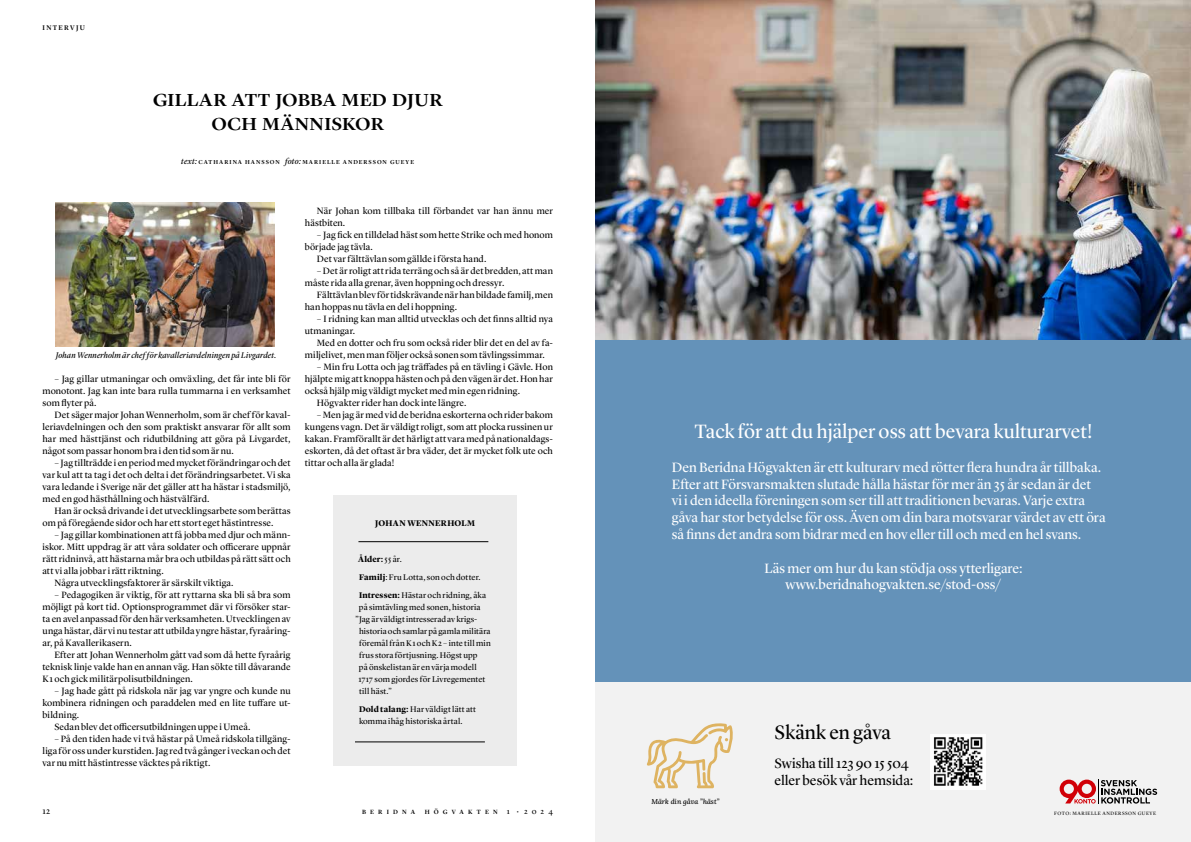
<style>
.page{position:relative;width:1191px;height:842px;background:#fff}
.page>*{position:absolute;margin:0;border:0;box-sizing:border-box;transform-origin:0 0}
.t1{font:20px "Lyon Display";color:#fff}
.t2{font:20px "Lyon Display";color:#000}
.t3{font:500 18.1px/24px "Lyon Display";letter-spacing:.01em;color:#000;text-align:center;scale:1.08 1}
.t4{font:14px/16.8px "Lyon Display";color:#fff}
.t5{font:14px/16.8px "Lyon Display";color:#000}
.t6{font:9.5px/12px "Lyon Display";letter-spacing:.01em;color:#000;text-align:justify}
.t7{font:9px "Lyon Display";color:#000}
.t8{font:8.5px/12px "Lyon Display";letter-spacing:.015em;color:#000}
.t9{font:italic 8.5px "Lyon Display";letter-spacing:.015em;color:#000}
.t10{font:700 8.5px "Lyon Display";letter-spacing:.035em;color:#000}
.t11{font:8.4px "Lyon Display";letter-spacing:.015em;color:#000}
.t12{font:italic 500 7.1px "Lora";color:#000}
.t13{font:500 7px "Lyon Display";letter-spacing:.195em;color:#000}
.t14{font:500 6.3px "Lyon Display";letter-spacing:.655em;color:#000}
.t15{font:500 5.9px "Lyon Display";letter-spacing:.17em;color:#000}
.t16{font:5px "Lyon Display";letter-spacing:.1em;color:#000}
.s1{font-weight:400;font-style:italic;font-size:8.5px}
.s2{font-weight:700}
.s3{font-weight:400;font-size:8px}
</style>
<div class="page">
<img style="left:596px;top:0;width:595px;height:340px">
<div style="left:596px;top:340px;width:595px;height:502px;background:#6492b9"></div>
<div style="left:596px;top:682px;width:595px;height:160px;background:#f2f2f2"></div>
<svg style="left:1059px;top:779px;width:98px;height:25px"></svg>
<svg style="left:647px;top:723px;width:86px;height:65px"></svg>
<img style="left:930px;top:734px;width:55px;height:55px">
<img style="left:55px;top:202px;width:219px;height:144px">
<div style="left:333px;top:495px;width:183px;height:271px;background:#ececec"></div>
<hr style="left:358px;top:541px;width:130px;height:1px;background:#000">
<hr style="left:355px;top:742px;width:130px;height:1px;background:#000">
<p class="t13" style="left:43px;top:23px;width:44px">INTERVJU</p>
<h2 class="t3" style="left:153px;top:87px;width:270px">GILLAR ATT JOBBA MED DJUR<br>OCH MÄNNISKOR</h2>
<p class="t15" style="left:181px;top:158px;width:234px"><span class="s1">text:</span> CATHARINA HANSSON <span class="s1">foto:</span> MARIELLE ANDERSSON GUEYE</p>
<p class="t9" style="left:56px;top:349px;width:222px">Johan Wennerholm är chef för kavalleriavdelningen på Livgardet.</p>
<p class="t6" style="left:43px;top:372px;width:250px;text-indent:12px">– Jag gillar utmaningar och omväxling, det får inte bli för monotont. Jag kan inte bara rulla tummarna i en verksamhet som flyter på.</p>
<p class="t6" style="left:43px;top:408px;width:250px;text-indent:12px">Det säger major Johan Wennerholm, som är chef för kaval&shy;leriavdelningen och den som praktiskt ansvarar för allt som har med hästtjänst och ridutbildning att göra på Livgardet, något som passar honom bra i den tid som är nu.</p>
<p class="t6" style="left:43px;top:456px;width:250px;text-indent:12px">– Jag tillträdde i en period med mycket förändringar och det var kul att ta tag i det och delta i det förändringsarbetet. Vi ska vara ledande i Sverige när det gäller att ha hästar i stadsmiljö, med en god hästhållning och hästvälfärd.</p>
<p class="t6" style="left:43px;top:504px;width:250px;text-indent:12px">Han är också drivande i det utvecklingsarbete som berättas om på föregående sidor och har ett stort eget hästintresse.</p>
<p class="t6" style="left:55px;top:528px;width:238px">– Jag gillar kombinationen att få jobba med djur och männ-</p>
<p class="t6" style="left:43px;top:540px;width:250px">iskor. Mitt uppdrag är att våra soldater och officerare uppnår</p>
<p class="t6" style="left:43px;top:552px;width:250px">rätt ridninvå, att hästarna mår bra och utbildas på rätt sätt och</p>
<p class="t6" style="left:43px;top:564px;width:123px">att vi alla jobbar i rätt riktning.</p>
<p class="t6" style="left:55px;top:576px;width:180px">Några utvecklingsfaktorer är särskilt viktiga.</p>
<p class="t6" style="left:43px;top:588px;width:250px;text-indent:12px">– Pedagogiken är viktig, för att ryttarna ska bli så bra som möjligt på kort tid. Optionsprogrammet där vi försöker star&shy;ta en avel anpassad för den här verksamheten. Utvecklingen av unga hästar, där vi nu testar att utbilda yngre hästar, fyraåring&shy;ar, på Kavallerikasern.</p>
<p class="t6" style="left:43px;top:648px;width:250px;text-indent:12px">Efter att Johan Wennerholm gått vad som då hette fyraårig teknisk linje valde han en annan väg. Han sökte till dåvarande K 1 och gick militärpolisutbildningen.</p>
<p class="t6" style="left:55px;top:684px;width:238px">– Jag hade gått på ridskola när jag var yngre och kunde nu</p>
<p class="t6" style="left:43px;top:696px;width:250px">kombinera ridningen och paraddelen med en lite tuffare ut-</p>
<p class="t6" style="left:43px;top:708px;width:38px">bildning.</p>
<p class="t6" style="left:55px;top:720px;width:197px">Sedan blev det officersutbildningen uppe i Umeå.</p>
<p class="t6" style="left:42px;top:732px;width:250px;text-indent:12px">– På den tiden hade vi två hästar på Umeå ridskola tillgäng&shy;liga för oss under kurstiden. Jag red två gånger i veckan och det var nu mitt hästintresse väcktes på riktigt.</p>
<p class="t6" style="left:305px;top:204px;width:250px;text-indent:12px">När Johan kom tillbaka till förbandet var han ännu mer hästbiten.</p>
<p class="t6" style="left:317px;top:228px;width:237px">– Jag fick en tilldelad häst som hette Strike och med honom</p>
<p class="t6" style="left:305px;top:240px;width:69px">började jag tävla.</p>
<p class="t6" style="left:317px;top:252px;width:171px">Det var fälttävlan som gällde i första hand.</p>
<p class="t6" style="left:305px;top:264px;width:250px;text-indent:12px">– Det är roligt att rida terräng och så är det bredden, att man måste rida alla grenar, även hoppning och dressyr.</p>
<p class="t6" style="left:305px;top:288px;width:250px;text-indent:12px">Fälttävlan blev för tidskrävande när han bildade familj, men han hoppas nu tävla en del i hoppning.</p>
<p class="t6" style="left:305px;top:312px;width:250px;text-indent:12px">– I ridning kan man alltid utvecklas och det finns alltid nya utmaningar.</p>
<p class="t6" style="left:305px;top:336px;width:250px;text-indent:12px">Med en dotter och fru som också rider blir det en del av fa&shy;miljelivet, men man följer också sonen som tävlingssimmar.</p>
<p class="t6" style="left:317px;top:360px;width:238px">– Min fru Lotta och jag träffades på en tävling i Gävle. Hon</p>
<p class="t6" style="left:305px;top:372px;width:250px">hjälpte mig att knoppa hästen och på den vägen är det. Hon har</p>
<p class="t6" style="left:305px;top:384px;width:217px">också hjälp mig väldigt mycket med min egen ridning.</p>
<p class="t6" style="left:317px;top:396px;width:151px">Högvakter rider han dock inte längre.</p>
<p class="t6" style="left:305px;top:408px;width:250px;text-indent:12px">– Men jag är med vid de beridna eskorterna och rider bakom kungens vagn. Det är väldigt roligt, som att plocka russinen ur kakan. Framförallt är det härligt att vara med på nationaldags&shy;eskorten, då det oftast är bra väder, det är mycket folk ute och tittar och alla är glada!</p>
<p class="t10" style="left:375px;top:517px;width:101px">JOHAN WENNERHOLM</p>
<p class="t8" style="left:358px;top:550px;width:129px;line-height:18px"><span class="s2">Ålder:</span> 55 år.<br><span class="s2">Familj</span>: Fru Lotta, son och dotter.<br><span class="s2">Intressen:</span> Hästar och ridning, åka</p>
<p class="t8" style="left:355px;top:601px;width:127px;text-align:center">på simtävling med sonen, historia ”Jag är väldigt intresserad av krigs-</p>
<p class="t11" style="left:359px;top:625px;width:133px">historia och samlar på gamla militära</p>
<p class="t8" style="left:358px;top:637px;width:134px">föremål från K 1 och K 2 – inte till min frus stora förtjusning. Högst upp<br>på önskelistan är en värja modell<br>1717 som gjordes för Livregementet till häst.”</p>
<p class="t8" style="left:359px;top:703px;width:118px"><span class="s2">Dold talang:</span> Har väldigt lätt att komma ihåg historiska årtal.</p>
<h1 class="t1" style="left:694px;top:416px;width:400px">Tack för att du hjälper oss att bevara kulturarvet!</h1>
<p class="t4" style="left:672px;top:458px;width:435px">Den Beridna Högvakten är ett kulturarv med rötter flera hundra år tillbaka.<br>Efter att Försvarsmakten slutade hålla hästar för mer än 35 år sedan är det<br>vi i den ideella föreningen som ser till att traditionen bevaras. Varje extra gåva har stor betydelse för oss. Även om din bara motsvarar värdet av ett öra så finns det andra som bidrar med en hov eller till och med en hel svans.</p>
<h3 class="t4" style="left:764px;top:558px;width:260px;text-align:center">Läs mer om hur du kan stödja oss ytterligare: www.beridnahogvakten.se/stod-oss/</h3>
<p class="t12" style="left:651px;top:797px;width:69px">Märk din gåva ”häst”</p>
<p class="t8" style="left:789px;top:721px;width:166px">Johan Wennerholm chef kavalleriavdelningen ska omnämnas här</p>
<h1 class="t2" style="left:774px;top:718px;width:118px">Skänk en gåva</h1>
<h3 class="t5" style="left:774px;top:754px;width:140px">Swisha till 123 90 15 504 eller besök vår hemsida:</h3>
<p class="t7" style="left:43px;top:804px;width:9px">12</p>
<p class="t14" style="left:362px;top:807px;width:55px">BERIDNA</p>
<p class="t14" style="left:425px;top:807px;width:130px">HÖGVAKTEN <span class="s3">1</span> <span class="s3">•</span><span class="s3">2024</span></p>
<p class="t7" style="left:1141px;top:804px;width:8px">13</p>
<p class="t16" style="left:1054px;top:810px;width:103px">FOTO: MARIELLE ANDERSSON GUEYE</p>
</div>
